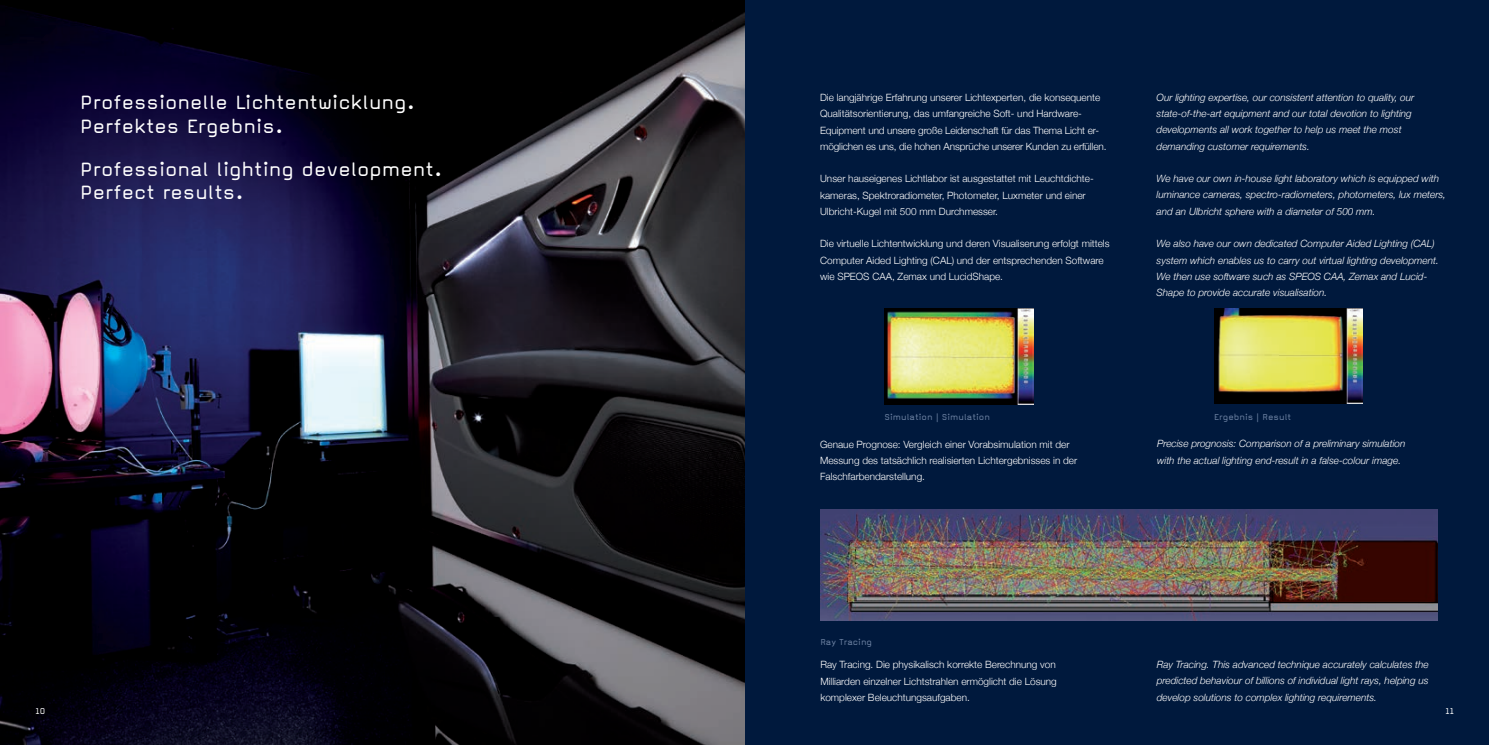
<style>
.page{position:relative;width:1489px;height:745px;background:#fff}
.page>*{position:absolute;margin:0;border:0;box-sizing:border-box;transform-origin:0 0}
.t1{font:22.5px/23.8px "Magda Clean";color:#fff}
.t2{font:italic 300 10px/16.2px "Helvetica Neue";color:#fff}
.t3{font:300 10px/16.2px "Helvetica Neue";color:#fff}
.t4{font:10px "Magda Clean";color:#6e83a3}
.t5{font:10px "Magda Clean";color:#fff}
</style>
<div class="page">
<div style="left:744px;top:0;width:744px;height:744px;background:#00193d"></div>
<img style="left:0;top:0;width:744px;height:744px">
<img style="left:820px;top:509px;width:616px;height:111px">
<img style="left:1214px;top:308px;width:148px;height:95px">
<img style="left:884px;top:308px;width:149px;height:96px">
<h1 class="t1" style="left:80px;top:90px;width:337px">Professionelle Lichtentwicklung.<br>Perfektes Ergebnis.</h1>
<h1 class="t1" style="left:80px;top:157px;width:364px">Professional lighting development.<br>Perfect results.</h1>
<p class="t3" style="left:820px;top:89px;width:288px">Die langjährige Erfahrung unserer Lichtexperten, die konsequente Qualitätsorientierung, das umfangreiche Soft- und Hardware-Equipment und unsere große Leidenschaft für das Thema Licht er&shy;möglichen es uns, die hohen Ansprüche unserer Kunden zu erfüllen.</p>
<p class="t3" style="left:820px;top:170px;width:275px">Unser hauseigenes Lichtlabor ist ausgestattet mit Leuchtdichte&shy;kameras, Spektroradiometer, Photometer, Luxmeter und einer<br>Ulbricht-Kugel mit 500 mm Durchmesser.</p>
<p class="t3" style="left:820px;top:235px;width:291px">Die virtuelle Lichtentwicklung und deren Visualiserung erfolgt mittels<br>Computer Aided Lighting (CAL) und der entsprechenden Software wie SPEOS CAA, Zemax und LucidShape.</p>
<p class="t2" style="left:1156px;top:89px;width:259px">Our lighting expertise, our consistent attention to quality, our state-of-the-art equipment and our total devotion to lighting developments all work together to help us meet the most demanding customer requirements.</p>
<p class="t2" style="left:1156px;top:170px;width:291px">We have our own in-house light laboratory which is equipped with luminance cameras, spectro-radiometers, photometers, lux meters, and an Ulbricht sphere with a diameter of 500 mm.</p>
<p class="t2" style="left:1156px;top:235px;width:284px">We also have our own dedicated Computer Aided Lighting (CAL) system which enables us to carry out virtual lighting development.<br>We then use software such as SPEOS CAA, Zemax and Lucid-Shape to provide accurate visualisation.</p>
<p class="t4" style="left:884px;top:411px;width:107px">Simulation | Simulation</p>
<p class="t4" style="left:1214px;top:411px;width:79px">Ergebnis | Result</p>
<p class="t3" style="left:820px;top:435px;width:259px">Genaue Prognose: Vergleich einer Vorabsimulation mit der<br>Messung des tatsächlich realisierten Lichtergebnisses in der<br>Falschfarbendarstellung.</p>
<p class="t2" style="left:1156px;top:435px;width:250px">Precise prognosis: Comparison of a preliminary simulation with the actual lighting end-result in a false-colour image.</p>
<p class="t4" style="left:820px;top:636px;width:53px">Ray Tracing</p>
<p class="t3" style="left:820px;top:656px;width:238px;text-align:justify">Ray Tracing. Die physikalisch korrekte Berechnung von Milliarden einzelner Lichtstrahlen ermöglicht die Lösung komplexer Beleuchtungsaufgaben.</p>
<p class="t2" style="left:1156px;top:656px;width:273px;text-align:justify">Ray Tracing. This advanced technique accurately calculates the predicted behaviour of billions of individual light rays, helping us develop solutions to complex lighting requirements.</p>
<p class="t5" style="left:35px;top:705px;width:11px">10</p>
<p class="t5" style="left:1445px;top:705px;width:10px">11</p>
</div>
